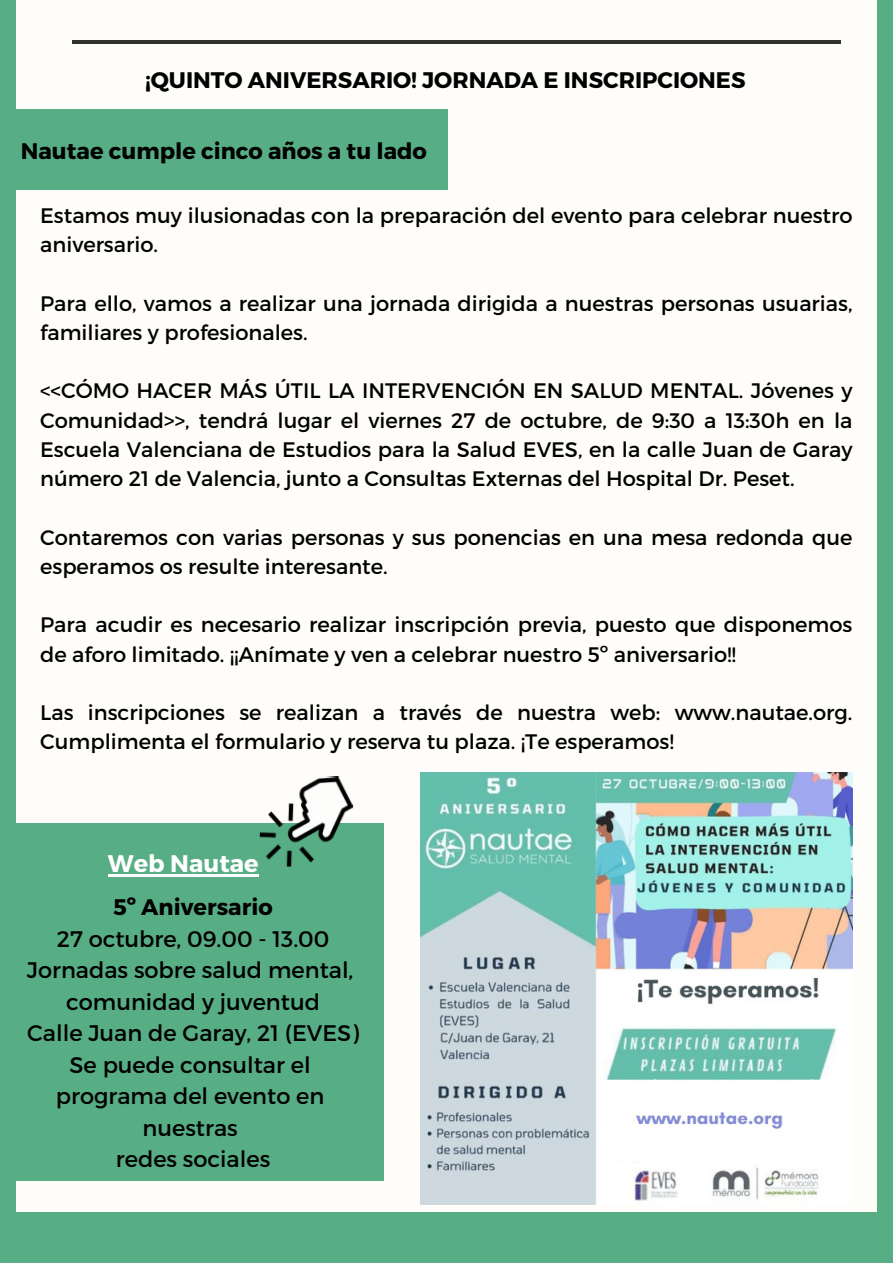
<style>
.page{position:relative;width:893px;height:1264px;background:#fff}
.page>*{position:absolute;margin:0;border:0;box-sizing:border-box;transform-origin:0 0}
.t1{font:700 24px "Montserrat";color:#fff}
.t2{font:22.5px "Montserrat";color:#000}
.t3{font:700 22.5px "Montserrat";color:#000}
.t4{font:21px/29.2px "Montserrat";color:#000}
</style>
<div class="page">
<div style="left:0;top:0;width:892px;height:1262px;background:#57ad84"></div>
<div style="left:17px;top:0;width:859px;height:1211px;background:#fffdfa"></div>
<hr style="left:72px;top:40px;width:768px;height:4px;background:#303030">
<div style="left:0;top:109px;width:447px;height:81px;background:#57ad84"></div>
<div style="left:0;top:823px;width:383px;height:184px;background:#57ad84"></div>
<div style="left:3px;top:989px;width:381px;height:191px;background:#57ad84"></div>
<img style="left:259px;top:776px;width:95px;height:91px">
<img style="left:420px;top:773px;width:432px;height:431px">
<hr style="left:108px;top:874px;width:151px;height:2px;background:#fff">
<p class="t3" style="left:145px;top:65px;width:602px">¡QUINTO ANIVERSARIO! JORNADA E INSCRIPCIONES</p>
<p class="t3" style="left:21px;top:136px;width:407px">Nautae cumple cinco años a tu lado</p>
<p class="t4" style="left:40px;top:200px;width:813px">Estamos muy ilusionadas con la preparación del evento para celebrar nuestro aniversario.</p>
<p class="t4" style="left:40px;top:287px;width:813px">Para ello, vamos a realizar una jornada dirigida a nuestras personas usuarias, familiares y profesionales.</p>
<p class="t4" style="left:40px;top:375px;width:813px;text-align:justify">&lt;&lt;CÓMO HACER MÁS ÚTIL LA INTERVENCIÓN EN SALUD MENTAL. Jóvenes y Comunidad&gt;&gt;, tendrá lugar el viernes 27 de octubre, de 9:30 a 13:30h en la Escuela Valenciana de Estudios para la Salud EVES, en la calle Juan de Garay número 21 de Valencia, junto a Consultas Externas del Hospital Dr. Peset.</p>
<p class="t4" style="left:40px;top:521px;width:813px">Contaremos con varias personas y sus ponencias en una mesa redonda que esperamos os resulte interesante.</p>
<p class="t4" style="left:40px;top:609px;width:813px">Para acudir es necesario realizar inscripción previa, puesto que disponemos de aforo limitado. ¡¡Anímate y ven a celebrar nuestro 5º aniversario!!</p>
<p class="t4" style="left:40px;top:697px;width:813px">Las inscripciones se realizan a través de nuestra web: www.nautae.org.<br>Cumplimenta el formulario y reserva tu plaza. ¡Te esperamos!</p>
<p class="t1" style="left:108px;top:847px;width:152px">Web Nautae</p>
<p class="t3" style="left:113px;top:892px;width:161px">5º Aniversario</p>
<p class="t2" style="left:57px;top:924px;width:274px">27 octubre, 09.00 - 13.00</p>
<p class="t2" style="left:27px;top:955px;width:328px">Jornadas sobre salud mental,</p>
<p class="t2" style="left:66px;top:987px;width:255px">comunidad y juventud</p>
<p class="t2" style="left:27px;top:1018px;width:333px">Calle Juan de Garay, 21 (EVES)</p>
<p class="t2" style="left:70px;top:1050px;width:242px">Se puede consultar el</p>
<p class="t2" style="left:56px;top:1081px;width:270px">programa del evento en</p>
<p class="t2" style="left:143px;top:1113px;width:97px">nuestras</p>
<p class="t2" style="left:116px;top:1144px;width:156px">redes sociales</p>
</div>
